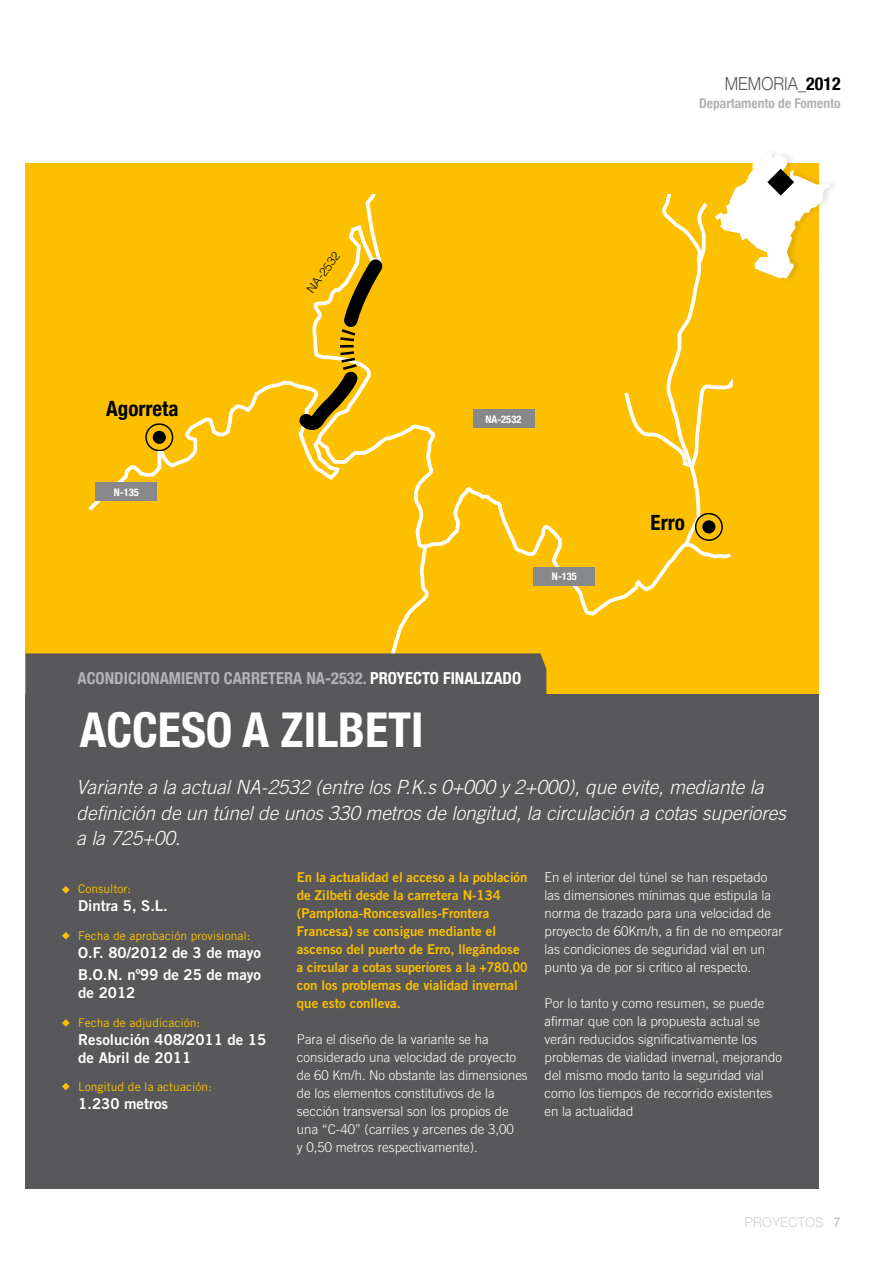
<style>
.page{position:relative;width:893px;height:1263px;background:#fff}
.page>*{position:absolute;margin:0;border:0;box-sizing:border-box;transform-origin:0 0}
.t1{font:700 condensed 48px "Helvetica Neue";color:#fff}
.t2{font:700 condensed 21px "Helvetica Neue";color:#000}
.t3{font:italic 300 19.5px/25.5px "Trade Gothic LT Std";color:#fff}
.t4{font:300 18px "Helvetica Neue";color:#58585a;scale:.9 1}
.t5{font:700 condensed 16.5px "Helvetica Neue";color:#b1b3b4}
.t6{font:15px/22.2px "Trade Gothic LT Std Bd 2";color:#fff}
.t7{font:300 13.5px/18px "Trade Gothic LT Std";color:#fff}
.t8{font:13.5px/18px "Trade Gothic LT Std Bd 2";color:#fcc000;scale:.96 1}
.t9{font:700 condensed 13.5px "Helvetica Neue";color:#b1b3b4}
.t10{font:300 13.5px "Helvetica Neue";color:#d0d1d2}
.t11{font:12px "Trade Gothic LT Std";color:#fcc000}
.t12{font:300 12px "Helvetica";color:#000}
.t13{font:700 condensed 10.5px "Helvetica Neue";color:#fff}
.s1{color:#fff}
.s2{font-weight:700;font-stretch:condensed;color:#000}
.s3{color:#9c9e9f}
</style>
<div class="page">
<div style="left:26px;top:164px;width:793px;height:537px;background:#fcc000"></div>
<svg style="left:88px;top:380px;width:643px;height:236px"></svg>
<div style="left:533px;top:567px;width:62px;height:18px;background:#87888a"></div>
<div style="left:96px;top:483px;width:61px;height:18px;background:#87888a"></div>
<div style="left:473px;top:410px;width:62px;height:18px;background:#87888a"></div>
<svg style="left:293px;top:194px;width:101px;height:249px"></svg>
<div style="left:26px;top:694px;width:793px;height:494px;background:#58585a"></div>
<svg style="left:26px;top:542px;width:520px;height:152px"></svg>
<svg style="left:62px;top:886px;width:8px;height:8px"></svg>
<svg style="left:62px;top:932px;width:8px;height:7px"></svg>
<svg style="left:62px;top:1019px;width:8px;height:8px"></svg>
<svg style="left:62px;top:1083px;width:8px;height:7px"></svg>
<svg style="left:622px;top:153px;width:208px;height:397px"></svg>
<p class="t12" style="left:303px;top:287px;width:49px;rotate:-54deg">NA-2532</p>
<h2 class="t2" style="left:106px;top:395px;width:74px">Agorreta</h2>
<p class="t13" style="left:114px;top:486px;width:27px">N-135</p>
<p class="t13" style="left:485px;top:412px;width:37px">NA-2532</p>
<p class="t13" style="left:552px;top:570px;width:27px">N-135</p>
<p class="t5" style="left:78px;top:668px;width:445px">ACONDICIONAMIENTO CARRETERA NA-2532. <span class="s1">PROYECTO FINALIZADO</span></p>
<h1 class="t1" style="left:80px;top:701px;width:345px">ACCESO A ZILBETI</h1>
<h3 class="t4" style="left:725px;top:72px;width:130px">MEMORIA_<span class="s2">2012</span></h3>
<p class="t9" style="left:699px;top:95px;width:143px">Departamento de Fomento</p>
<h2 class="t2" style="left:651px;top:510px;width:36px">Erro</h2>
<h3 class="t3" style="left:77px;top:775px;width:711px">Variante a la actual NA-2532 (entre los P.K.s 0+000 y 2+000), que evite, mediante la definición de un túnel de unos 330 metros de longitud, la circulación a cotas superiores a la 725+00.</h3>
<p class="t11" style="left:78px;top:882px;width:54px">Consultor:</p>
<p class="t6" style="left:78px;top:894px;width:91px">Dintra 5, S.L.</p>
<p class="t11" style="left:78px;top:928px;width:174px">Fecha de aprobación provisional:</p>
<p class="t6" style="left:78px;top:941px;width:184px">O.F. 80/2012 de 3 de mayo<br>B.O.N. nº99 de 25 de mayo</p>
<p class="t6" style="left:78px;top:981px;width:59px">de 2012</p>
<p class="t11" style="left:78px;top:1015px;width:123px">Fecha de adjudicación:</p>
<p class="t6" style="left:78px;top:1030px;width:189px;line-height:18px">Resolución 408/2011 de 15 de Abril de 2011</p>
<p class="t11" style="left:78px;top:1080px;width:135px">Longitud de la actuación:</p>
<p class="t6" style="left:78px;top:1093px;width:91px">1.230 metros</p>
<p class="t8" style="left:297px;top:868px;width:242px">En la actualidad el acceso a la población de Zilbeti desde la carretera N-134 (Pamplona-Roncesvalles-Frontera Francesa) se consigue mediante el ascenso del puerto de Erro, llegándose a circular a cotas superiores a la +780,00 con los problemas de vialidad invernal que esto conlleva.</p>
<p class="t7" style="left:297px;top:1030px;width:232px">Para el diseño de la variante se ha considerado una velocidad de proyecto de 60 Km/h. No obstante las dimensiones de los elementos constitutivos de la sección transversal son los propios de una “C-40” (carriles y arcenes de 3,00<br>y 0,50 metros respectivamente).</p>
<p class="t7" style="left:545px;top:868px;width:240px">En el interior del túnel se han respetado las dimensiones mínimas que estipula la norma de trazado para una velocidad de proyecto de 60Km/h, a fin de no empeorar las condiciones de seguridad vial en un punto ya de por si crítico al respecto.</p>
<p class="t7" style="left:545px;top:994px;width:239px">Por lo tanto y como resumen, se puede afirmar que con la propuesta actual se verán reducidos significativamente los problemas de vialidad invernal, mejorando del mismo modo tanto la seguridad vial como los tiempos de recorrido existentes en la actualidad</p>
<p class="t10" style="left:744px;top:1214px;width:98px">PROYECTOS <span class="s3">7</span></p>
</div>
